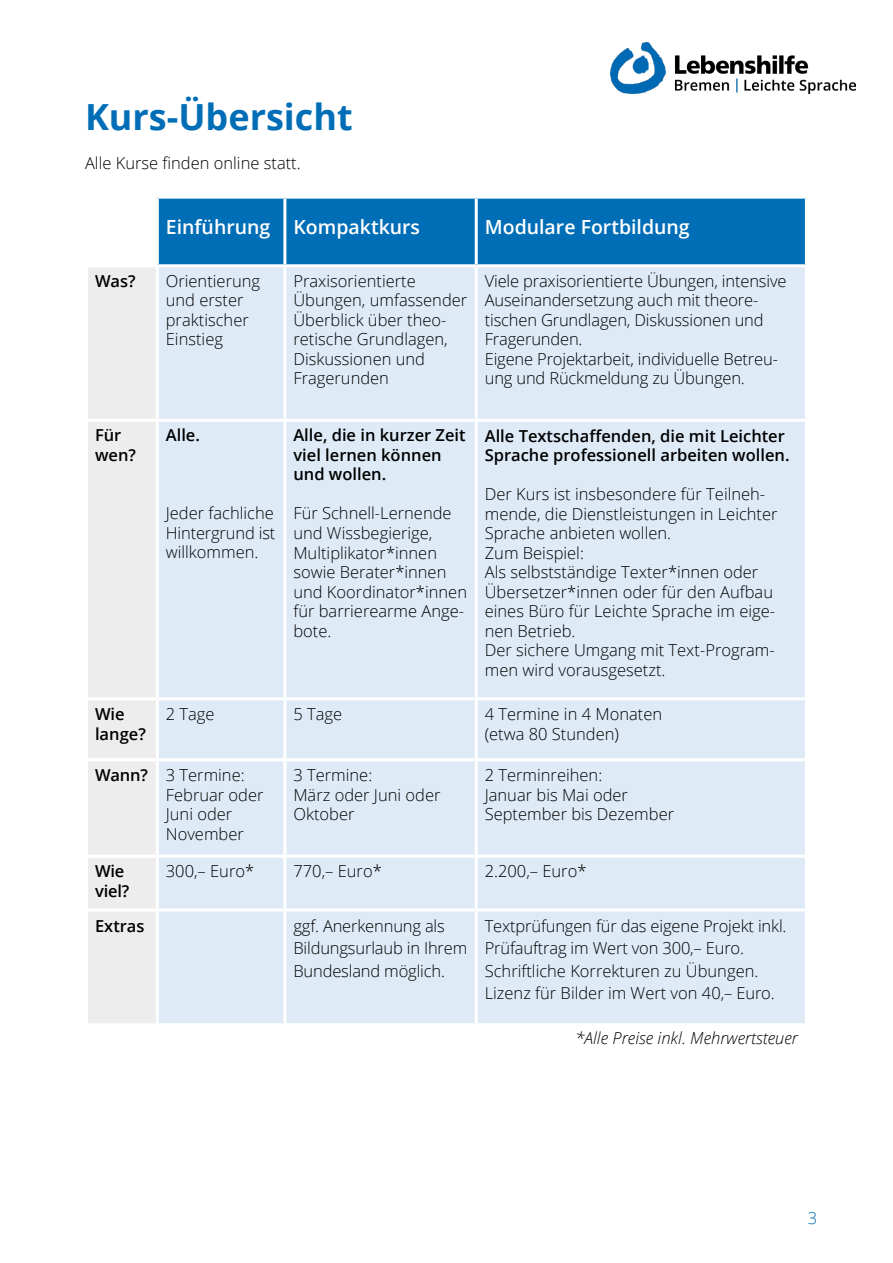
<style>
.page{position:relative;width:893px;height:1263px;background:#fff}
.page>*{position:absolute;margin:0;border:0;box-sizing:border-box;transform-origin:0 0}
.t1{font:700 36px "Open Sans";color:#006eb7}
.t2{font:600 19.5px "Open Sans";color:#fff}
.t3{font:300 16.5px/19.5px "Open Sans";color:#000}
.t4{font:600 16.5px/19.5px "Open Sans";color:#000}
.t5{font:italic 300 16.5px "Open Sans";color:#000}
.t6{font:300 16.5px "Open Sans";color:#006eb7}
.s1{font-weight:600}
</style>
<div class="page">
<img style="left:611px;top:42px;width:245px;height:52px">
<div style="left:159px;top:199px;width:646px;height:65px;background:#006eb7"></div>
<div style="left:88px;top:267px;width:68px;height:756px;background:#ededed"></div>
<div style="left:159px;top:267px;width:646px;height:756px;background:#deebf7"></div>
<hr style="left:283px;top:199px;width:3px;height:65px;background:#fff">
<hr style="left:475px;top:199px;width:3px;height:65px;background:#fff">
<hr style="left:283px;top:422px;width:3px;height:275px;background:#fff">
<hr style="left:475px;top:422px;width:3px;height:275px;background:#fff">
<hr style="left:283px;top:267px;width:3px;height:152px;background:#fff">
<hr style="left:475px;top:267px;width:3px;height:152px;background:#fff">
<hr style="left:157px;top:419px;width:128px;height:3px;background:#fff">
<hr style="left:285px;top:419px;width:191px;height:3px;background:#fff">
<hr style="left:476px;top:419px;width:332px;height:3px;background:#fff">
<hr style="left:475px;top:700px;width:3px;height:58px;background:#fff">
<hr style="left:475px;top:761px;width:3px;height:94px;background:#fff">
<hr style="left:475px;top:858px;width:3px;height:50px;background:#fff">
<hr style="left:283px;top:911px;width:3px;height:112px;background:#fff">
<hr style="left:475px;top:911px;width:3px;height:112px;background:#fff">
<hr style="left:85px;top:419px;width:72px;height:3px;background:#fff">
<hr style="left:85px;top:697px;width:72px;height:3px;background:#fff">
<hr style="left:85px;top:758px;width:72px;height:3px;background:#fff">
<hr style="left:85px;top:855px;width:72px;height:3px;background:#fff">
<hr style="left:85px;top:908px;width:72px;height:3px;background:#fff">
<hr style="left:157px;top:697px;width:128px;height:3px;background:#fff">
<hr style="left:285px;top:697px;width:191px;height:3px;background:#fff">
<hr style="left:283px;top:700px;width:3px;height:58px;background:#fff">
<hr style="left:476px;top:697px;width:332px;height:3px;background:#fff">
<hr style="left:157px;top:758px;width:128px;height:3px;background:#fff">
<hr style="left:285px;top:758px;width:191px;height:3px;background:#fff">
<hr style="left:283px;top:761px;width:3px;height:94px;background:#fff">
<hr style="left:476px;top:758px;width:332px;height:3px;background:#fff">
<hr style="left:157px;top:855px;width:128px;height:3px;background:#fff">
<hr style="left:285px;top:855px;width:191px;height:3px;background:#fff">
<hr style="left:283px;top:858px;width:3px;height:50px;background:#fff">
<hr style="left:476px;top:855px;width:332px;height:3px;background:#fff">
<hr style="left:157px;top:908px;width:128px;height:3px;background:#fff">
<hr style="left:285px;top:908px;width:191px;height:3px;background:#fff">
<hr style="left:476px;top:908px;width:332px;height:3px;background:#fff">
<h1 class="t1" style="left:85px;top:91px;width:269px">Kurs-Übersicht</h1>
<p class="t3" style="left:85px;top:152px;width:217px">Alle Kurse finden online statt.</p>
<p class="t2" style="left:166px;top:214px;width:256px">Einführung Kompaktkurs</p>
<p class="t2" style="left:485px;top:214px;width:207px">Modulare Fortbildung</p>
<p class="t4" style="left:95px;top:271px;width:42px">Was?</p>
<p class="t3" style="left:166px;top:271px;width:96px">Orientierung und erster praktischer<br>Einstieg</p>
<p class="t3" style="left:293px;top:271px;width:175px">Praxisorientierte<br>Übungen, umfassender<br>Überblick über theo&shy;retische Grundlagen,<br>Diskussionen und<br>Fragerunden</p>
<p class="t3" style="left:485px;top:271px;width:303px">Viele praxisorientierte Übungen, intensive Auseinandersetzung auch mit theore&shy;tischen Grundlagen, Diskussionen und Fragerunden.<br>Eigene Projektarbeit, individuelle Betreu&shy;ung und Rückmeldung zu Übungen.</p>
<p class="t4" style="left:95px;top:425px;width:42px">Für wen?</p>
<p class="t4" style="left:166px;top:425px;width:36px">Alle.</p>
<p class="t3" style="left:166px;top:503px;width:111px;text-align:justify">Jeder fachliche Hintergrund ist willkommen.</p>
<p class="t4" style="left:293px;top:425px;width:174px">Alle, die in kurzer Zeit viel lernen können und wollen.</p>
<p class="t3" style="left:293px;top:503px;width:175px">Für Schnell-Lernende und Wissbegierige,<br>Multiplikator*innen sowie Berater*innen und Koordinator*innen für barrierearme Ange&shy;bote.</p>
<p class="t4" style="left:485px;top:425px;width:306px">Alle Textschaffenden, die mit Leichter<br>Sprache professionell arbeiten wollen.</p>
<p class="t3" style="left:485px;top:484px;width:294px">Der Kurs ist insbesondere für Teilneh&shy;mende, die Dienstleistungen in Leichter<br>Sprache anbieten wollen.<br>Zum Beispiel:<br>Als selbstständige Texter*innen oder<br>Übersetzer*innen oder für den Aufbau eines Büro für Leichte Sprache im eige&shy;nen Betrieb.<br>Der sichere Umgang mit Text-Program&shy;men wird vorausgesetzt.</p>
<p class="t4" style="left:95px;top:704px;width:52px">Wie lange?</p>
<p class="t3" style="left:166px;top:704px;width:50px">2 Tage</p>
<p class="t3" style="left:293px;top:704px;width:50px">5 Tage</p>
<p class="t3" style="left:485px;top:704px;width:179px">4 Termine in 4 Monaten (etwa 80 Stunden)</p>
<p class="t3" style="left:166px;top:765px;width:99px;text-indent:-71px"><span class="s1">Wann?</span> 3 Termine:<br>Februar oder<br>Juni oder<br>November</p>
<p class="t3" style="left:293px;top:765px;width:149px">3 Termine:<br>März oder Juni oder<br>Oktober</p>
<p class="t3" style="left:485px;top:765px;width:191px">2 Terminreihen:<br>Januar bis Mai oder<br>September bis Dezember</p>
<p class="t4" style="left:95px;top:861px;width:36px">Wie viel?</p>
<p class="t3" style="left:166px;top:861px;width:90px">300,– Euro*</p>
<p class="t3" style="left:293px;top:861px;width:90px">770,– Euro*</p>
<p class="t3" style="left:485px;top:861px;width:103px">2.200,– Euro*</p>
<p class="t4" style="left:95px;top:916px;width:51px">Extras</p>
<p class="t3" style="left:293px;top:914px;width:175px;line-height:22.5px">ggf. Anerkennung als<br>Bildungsurlaub in Ihrem<br>Bundesland möglich.</p>
<p class="t3" style="left:485px;top:914px;width:303px;line-height:22.5px">Textprüfungen für das eigene Projekt inkl.<br>Prüfauftrag im Wert von 300,– Euro.<br>Schriftliche Korrekturen zu Übungen.<br>Lizenz für Bilder im Wert von 40,– Euro.</p>
<p class="t5" style="left:575px;top:1027px;width:224px">*Alle Preise inkl. Mehrwertsteuer</p>
<p class="t6" style="left:808px;top:1207px;width:11px">3</p>
</div>
